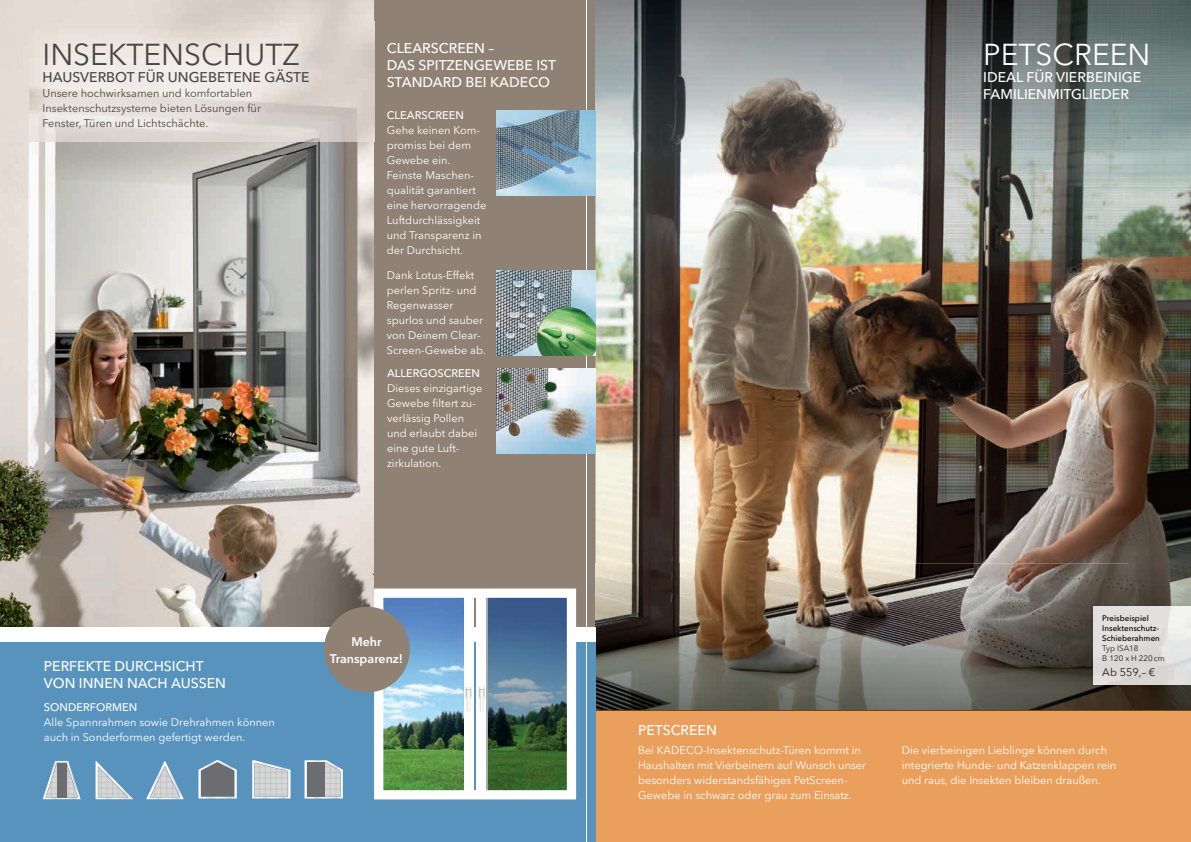
<style>
.page{position:relative;width:1191px;height:842px;background:#fff}
.page>*{position:absolute;margin:0;border:0;box-sizing:border-box;transform-origin:0 0}
.t1{font:30px "Avenir Next LT Pro";color:#4c4542}
.t2{font:30px "Avenir Next LT Pro";color:#fff}
.t3{font:500 14px/17px "Avenir Next LT Pro";color:#fff}
.t4{font:500 14px "Avenir Next LT Pro";color:#4c4542}
.t5{font:600 12.4px/16.9px "Avenir Next LT Pro";color:#fff;text-align:center}
.t6{font:11px/15px "Avenir Next LT Pro";color:#fff}
.t7{font:11px/15px "Avenir Next LT Pro";color:#4c4542}
.t8{font:500 11px "Avenir Next LT Pro";color:#fff}
.t9{font:11px "Avenir Next LT Pro";color:#231f20}
.t10{font:500 8px/10px "Avenir Next LT Pro";color:#000}
.t11{font:8px/10px "Avenir Next LT Pro";color:#231f20}
</style>
<div class="page">
<img style="left:0;top:141px;width:374px;height:486px">
<div style="left:374px;top:0;width:221px;height:627px;background:#8f8173"></div>
<div style="left:0;top:642px;width:595px;height:200px;background:#5893bd"></div>
<div style="left:463px;top:593px;width:10px;height:202px;background:#fff"></div>
<svg style="left:384px;top:598px;width:88px;height:191px;background:#7ca5a6"></svg>
<div style="left:477px;top:593px;width:10px;height:202px;background:#fff"></div>
<svg style="left:478px;top:598px;width:88px;height:191px;background:#567679"></svg>
<hr style="left:486px;top:593px;width:2px;height:202px;background:#a8a9ad">
<div style="left:374px;top:588px;width:202px;height:211px;border:9px solid #fff"></div>
<svg style="left:96px;top:761px;width:37px;height:38px"></svg>
<svg style="left:146px;top:761px;width:38px;height:38px"></svg>
<svg style="left:252px;top:760px;width:38px;height:38px"></svg>
<hr style="left:255px;top:763px;width:33px;height:1px;background:#6c6d70">
<svg style="left:304px;top:760px;width:39px;height:38px"></svg>
<svg style="left:43px;top:761px;width:38px;height:38px"></svg>
<svg style="left:198px;top:760px;width:39px;height:38px"></svg>
<div style="left:324px;top:607px;width:86px;height:85px;background:#8f8173;border-radius:50%"></div>
<img style="left:496px;top:369px;width:91px;height:85px">
<img style="left:496px;top:271px;width:91px;height:85px">
<img style="left:496px;top:111px;width:91px;height:85px">
<div style="left:595px;top:642px;width:596px;height:200px;background:#eb9f5c"></div>
<img style="left:595px;top:152px;width:596px;height:559px">
<img style="left:595px;top:0;width:596px;height:152px">
<img style="left:595px;top:564px;width:533px;height:146px">
<img style="left:1128px;top:564px;width:63px;height:42px">
<img style="left:1128px;top:684px;width:63px;height:26px">
<img style="left:587px;top:369px;width:8px;height:85px">
<img style="left:587px;top:271px;width:8px;height:85px">
<img style="left:587px;top:111px;width:8px;height:85px">
<img style="left:1093px;top:606px;width:98px;height:78px">
<h1 class="t1" style="left:43px;top:37px;width:258px">INSEKTENSCHUTZ</h1>
<p class="t4" style="left:43px;top:69px;width:268px">HAUSVERBOT FÜR UNGEBETENE GÄSTE</p>
<p class="t7" style="left:43px;top:86px;width:220px">Unsere hochwirksamen und komfortablen<br>Insektenschutzsysteme bieten Lösungen für<br>Fenster, Türen und Lichtschächte.</p>
<p class="t3" style="left:387px;top:40px;width:171px">CLEARSCREEN –<br>DAS SPITZENGEWEBE IST<br>STANDARD BEI KADECO</p>
<p class="t8" style="left:387px;top:108px;width:79px">CLEARSCREEN</p>
<p class="t6" style="left:387px;top:123px;width:101px">Gehe keinen Kom&shy;promiss bei dem<br>Gewebe ein.<br>Feinste Maschen&shy;qualität garantiert eine hervorragende<br>Luftdurchlässigkeit und Transparenz in der Durchsicht.</p>
<p class="t6" style="left:387px;top:268px;width:100px">Dank Lotus-Effekt perlen Spritz- und<br>Regenwasser spurlos und sauber von Deinem Clear-<br>Screen-Gewebe ab.</p>
<p class="t8" style="left:387px;top:367px;width:94px">ALLERGOSCREEN</p>
<p class="t6" style="left:387px;top:381px;width:97px">Dieses einzigartige<br>Gewebe filtert zu&shy;verlässig Pollen und erlaubt dabei eine gute Luft&shy;zirkulation.</p>
<p class="t3" style="left:44px;top:658px;width:183px">PERFEKTE DURCHSICHT<br>VON INNEN NACH AUSSEN</p>
<p class="t8" style="left:44px;top:701px;width:95px">SONDERFORMEN</p>
<p class="t6" style="left:44px;top:715px;width:232px">Alle Spannrahmen sowie Drehrahmen können auch in Sonderformen gefertigt werden.</p>
<p class="t5" style="left:330px;top:633px;width:75px">Mehr<br>Transparenz!</p>
<h1 class="t2" style="left:983px;top:37px;width:169px">PETSCREEN</h1>
<p class="t3" style="left:983px;top:69px;width:159px">IDEAL FÜR VIERBEINIGE<br>FAMILIENMITGLIEDER</p>
<p class="t3" style="left:638px;top:722px;width:80px">PETSCREEN</p>
<p class="t6" style="left:638px;top:743px;width:230px">Bei KADECO-Insektenschutz-Türen kommt in Haushalten mit Vierbeinern auf Wunsch unser besonders widerstandsfähiges PetScreen-Gewebe in schwarz oder grau zum Einsatz.</p>
<p class="t10" style="left:1102px;top:613px;width:59px">Preisbeispiel<br>Insektenschutz-<br>Schieberahmen</p>
<p class="t11" style="left:1102px;top:643px;width:64px">Typ ISA18<br>B 120 x H 220 cm</p>
<p class="t9" style="left:1102px;top:665px;width:54px">Ab 559,– €</p>
<p class="t6" style="left:901px;top:743px;width:216px">Die vierbeinigen Lieblinge können durch integrierte Hunde- und Katzenklappen rein und raus, die Insekten bleiben draußen.</p>
</div>
